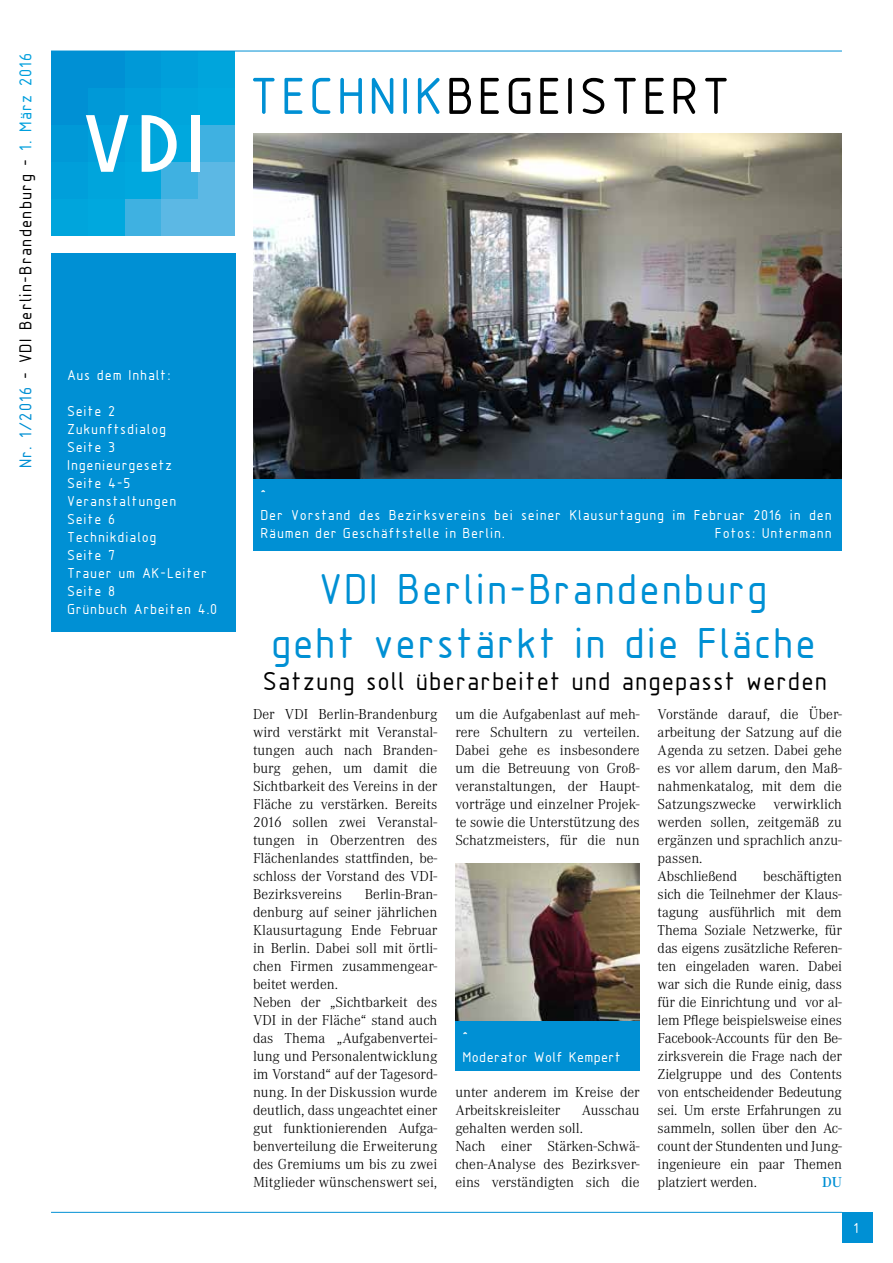
<style>
.page{position:relative;width:893px;height:1263px;background:#fff}
.page>*{position:absolute;margin:0;border:0;box-sizing:border-box;transform-origin:0 0}
.t1{font:54px "Isonorm 3098 LW20";color:#000}
.t2{font:45px/54px "Isonorm 3098 LW20";letter-spacing:-.025em;color:#0090d4;text-align:center}
.t3{font:27px "Isonorm 3098 LW20";letter-spacing:-.025em;color:#000}
.t4{font:18px "Isonorm 3098 LW20";color:#000}
.t5{font:18px "Isonorm 3098 LW20";color:#fff}
.t6{font:300 15px/18px "Corporate A";color:#000}
.t7{font:15px/18px "Isonorm 3098 LW20";color:#fff}
.t8{font:15px "Isonorm 3098 LW20";letter-spacing:-.025em;color:#fff}
.t9{font:600 15px "Corporate A";color:#0090d4}
.s1{color:#0090d4}
.s2{color:#009fdd}
</style>
<div class="page">
<div style="left:51px;top:199px;width:37px;height:36px;background:#00a5dc"></div>
<div style="left:88px;top:199px;width:37px;height:36px;background:#00a8de"></div>
<div style="left:125px;top:199px;width:36px;height:36px;background:#3fb1e1"></div>
<div style="left:161px;top:199px;width:37px;height:36px;background:#5cb8e4"></div>
<div style="left:198px;top:199px;width:37px;height:36px;background:#5cb8e4"></div>
<div style="left:51px;top:162px;width:37px;height:37px;background:#009fda"></div>
<div style="left:88px;top:162px;width:37px;height:37px;background:#00a5dc"></div>
<div style="left:125px;top:162px;width:36px;height:37px;background:#00a8de"></div>
<div style="left:161px;top:162px;width:37px;height:37px;background:#3fb1e1"></div>
<div style="left:198px;top:162px;width:37px;height:37px;background:#5cb8e4"></div>
<div style="left:51px;top:125px;width:37px;height:37px;background:#0099d7"></div>
<div style="left:125px;top:125px;width:36px;height:37px;background:#00a5dc"></div>
<div style="left:161px;top:125px;width:37px;height:37px;background:#00a8de"></div>
<div style="left:198px;top:125px;width:37px;height:37px;background:#3fb1e1"></div>
<div style="left:51px;top:88px;width:37px;height:37px;background:#0090d4"></div>
<div style="left:88px;top:88px;width:37px;height:37px;background:#0099d7"></div>
<div style="left:125px;top:88px;width:36px;height:37px;background:#009fda"></div>
<div style="left:161px;top:88px;width:37px;height:37px;background:#00a5dc"></div>
<div style="left:198px;top:88px;width:37px;height:37px;background:#00a8de"></div>
<div style="left:51px;top:51px;width:37px;height:37px;background:#0090d4"></div>
<div style="left:88px;top:51px;width:37px;height:37px;background:#0090d4"></div>
<div style="left:125px;top:51px;width:36px;height:37px;background:#0099d7"></div>
<div style="left:161px;top:51px;width:37px;height:37px;background:#009fda"></div>
<svg style="left:86px;top:115px;width:43px;height:57px"></svg>
<svg style="left:142px;top:115px;width:35px;height:57px"></svg>
<div style="left:191px;top:115px;width:8px;height:57px;background:#fff"></div>
<div style="left:198px;top:51px;width:37px;height:37px;background:#00a5dc"></div>
<div style="left:51px;top:253px;width:185px;height:378px;background:#0090d4"></div>
<hr style="left:51px;top:51px;width:791px;height:1px;background:#0090d4">
<hr style="left:51px;top:1212px;width:791px;height:1px;background:#0090d4">
<img style="left:253px;top:133px;width:589px;height:346px">
<div style="left:842px;top:1212px;width:31px;height:30px;background:#0090d4"></div>
<div style="left:253px;top:479px;width:589px;height:72px;background:#0090d4"></div>
<img style="left:455px;top:864px;width:185px;height:156px">
<div style="left:455px;top:1020px;width:185px;height:50px;background:#0090d4"></div>
<p class="t4" style="left:16px;top:467px;width:418px;rotate:-90deg"><span class="s1">Nr. 1/2016</span> - VDI Berlin-Brandenburg - <span class="s2">1. März 2016</span></p>
<p class="t7" style="left:68px;top:367px;width:106px">Aus dem Inhalt:</p>
<p class="t7" style="left:68px;top:403px;width:152px">Seite 2<br>Zukunftsdialog<br>Seite 3<br>Ingenieurgesetz<br>Seite 4-5<br>Veranstaltungen<br>Seite 6<br>Technikdialog<br>Seite 7<br>Trauer um AK-Leiter<br>Seite 8<br>Grünbuch Arbeiten 4.0</p>
<h1 class="t1" style="left:253px;top:69px;width:485px"><span class="s1">TECHNIK</span>BEGEISTERT</h1>
<p class="t5" style="left:261px;top:487px;width:7px">^</p>
<p class="t7" style="left:261px;top:506px;width:573px">Der Vorstand des Bezirksvereins bei seiner Klausurtagung im Februar 2016 in den<br>Räumen der Geschäftstelle in Berlin.</p>
<p class="t7" style="left:716px;top:524px;width:119px">Fotos: Untermann</p>
<h2 class="t2" style="left:274px;top:562px;width:549px">VDI Berlin-Brandenburg geht verstärkt in die Fläche</h2>
<h3 class="t3" style="left:265px;top:667px;width:567px">Satzung soll überarbeitet und angepasst werden</h3>
<p class="t6" style="left:253px;top:705px;width:186px;text-align:justify">Der VDI Berlin-Brandenburg wird verstärkt mit Veranstal&shy;tungen auch nach Branden&shy;burg gehen, um damit die Sichtbarkeit des Vereins in der Fläche zu verstärken. Bereits 2016 sollen zwei Veranstal&shy;tungen in Oberzentren des Flächenlandes stattfinden, be&shy;schloss der Vorstand des VDI-Bezirksvereins</p>
<p class="t6" style="left:253px;top:885px;width:186px;text-indent:112px">Berlin-Bran&shy;denburg auf seiner jährlichen<br>Klausurtagung Ende Februar in Berlin. Dabei soll mit örtli&shy;chen Firmen zusammengear&shy;beitet werden.<br>Neben der „Sichtbarkeit des<br>VDI in der Fläche“ stand auch das Thema „Aufgabenvertei&shy;lung und Personalentwicklung im Vorstand“ auf der Tagesord&shy;nung. In der Diskussion wurde deutlich, dass ungeachtet einer gut funktionierenden Aufga&shy;benverteilung die Erweiterung des Gremiums um bis zu zwei<br>Mitglieder wünschenswert sei,</p>
<p class="t6" style="left:455px;top:705px;width:186px;text-align:justify">um die Aufgabenlast auf meh&shy;rere Schultern zu verteilen.<br>Dabei gehe es insbesondere um die Betreuung von Groß&shy;veranstaltungen, der Haupt&shy;vorträge und einzelner Projek&shy;te sowie die Unterstützung des Schatzmeisters, für die nun</p>
<p class="t5" style="left:463px;top:1029px;width:7px">^</p>
<p class="t8" style="left:463px;top:1049px;width:161px">Moderator Wolf Kempert</p>
<p class="t6" style="left:455px;top:1083px;width:186px">unter anderem im Kreise der<br>Arbeitskreisleiter</p>
<p class="t6" style="left:455px;top:1101px;width:186px;text-indent:127px">Ausschau gehalten werden soll.<br>Nach einer Stärken-Schwä&shy;chen-Analyse des Bezirksver&shy;eins verständigten sich die</p>
<p class="t6" style="left:658px;top:705px;width:186px">Vorstände darauf, die Über&shy;arbeitung der Satzung auf die<br>Agenda zu setzen. Dabei gehe es vor allem darum, den Maß&shy;nahmenkatalog, mit dem die<br>Satzungszwecke verwirklich werden sollen, zeitgemäß zu ergänzen und sprachlich anzu&shy;passen.<br>Abschließend</p>
<p class="t6" style="left:658px;top:867px;width:186px;text-align:justify;text-indent:106px">beschäftigten sich die Teilnehmer der Klaus&shy;tagung ausführlich mit dem Thema Soziale Netzwerke, für das eigens zusätzliche Referen&shy;ten eingeladen waren. Dabei war sich die Runde einig, dass für die Einrichtung und vor al&shy;lem Pflege beispielsweise eines Facebook-Accounts für den Be&shy;zirksverein die Frage nach der Zielgruppe und des Contents von entscheidender Bedeutung sei. Um erste Erfahrungen zu sammeln, sollen über den Ac&shy;count der Stundenten und Jung&shy;ingenieure ein paar Themen platziert werden.</p>
<p class="t9" style="left:822px;top:1174px;width:21px">DU</p>
<p class="t7" style="left:854px;top:1219px;width:7px">1</p>
</div>
